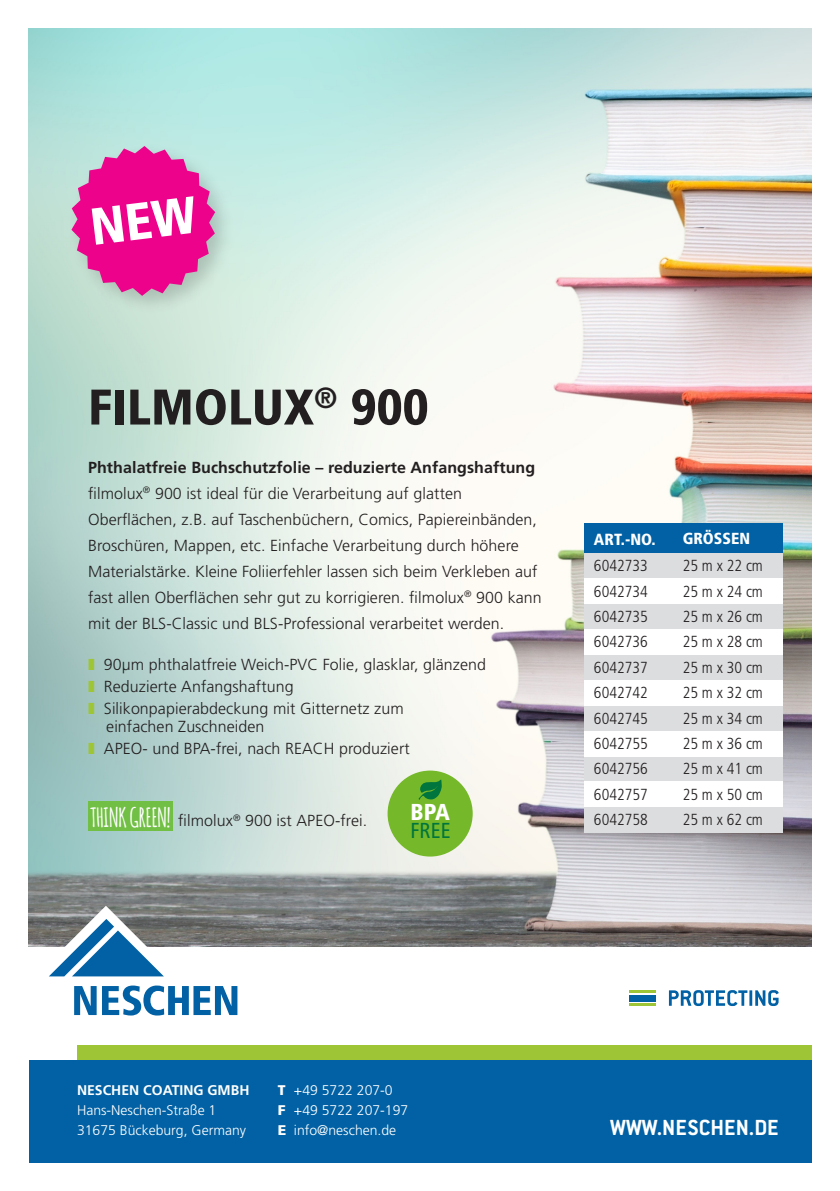
<style>
.page{position:relative;width:840px;height:1191px;background:#fff}
.page>*{position:absolute;margin:0;border:0;box-sizing:border-box;transform-origin:0 0}
.t1{font:900 condensed 50px "Frutiger LT Std";color:#231f20}
.t2{font:700 26px "Amatic";color:#fff}
.t3{font:700 24px "Conduit ITC Std";color:#fff}
.t4{font:900 condensed 23px "Frutiger LT Std";color:#fff}
.t5{font:condensed 21.6px "Frutiger LT Std";color:#00753d}
.t6{font:900 condensed 16.2px "Frutiger LT Std";color:#fff}
.t7{font:300 16px/26px "Frutiger LT Std";letter-spacing:.005em;color:#231f20}
.t8{font:300 condensed 16px "Frutiger LT Std";color:#231f20}
.t9{font:700 16px "Frutiger LT Std";letter-spacing:.005em;color:#231f20}
.t10{font:900 condensed 16px "Frutiger LT Std";color:#fff}
.t11{font:300 14px "Frutiger LT Std";color:#fff}
.t12{font:700 14px "Frutiger LT Std";color:#fff}
.s1{color:#9ec536}
.s2{font-weight:900}
</style>
<div class="page">
<img style="left:28px;top:28px;width:783px;height:919px">
<div style="left:29px;top:1015px;width:782px;height:147px;background:#0161a4"></div>
<div style="left:0;top:947px;width:839px;height:112px;background:#fff"></div>
<div style="left:77px;top:1045px;width:734px;height:14px;background:#9ec536"></div>
<div style="left:67px;top:142px;width:169px;height:175px;background:#231f20;opacity:.2"></div>
<hr style="left:628px;top:990px;width:27px;height:2px;background:#9ec536">
<div style="left:628px;top:995px;width:27px;height:6px;background:#0161a4"></div>
<hr style="left:628px;top:1003px;width:27px;height:3px;background:#9ec536">
<svg style="left:668px;top:990px;width:110px;height:16px"></svg>
<svg style="left:28px;top:905px;width:209px;height:110px"></svg>
<div style="left:584px;top:523px;width:198px;height:30px;background:#0161a4"></div>
<div style="left:584px;top:553px;width:198px;height:26px;background:#dcdddf"></div>
<div style="left:584px;top:756px;width:198px;height:25px;background:#dcdddf"></div>
<div style="left:584px;top:655px;width:198px;height:25px;background:#dcdddf"></div>
<div style="left:584px;top:604px;width:198px;height:25px;background:#dcdddf"></div>
<div style="left:584px;top:807px;width:198px;height:25px;background:#dcdddf"></div>
<div style="left:584px;top:705px;width:198px;height:26px;background:#dcdddf"></div>
<div style="left:584px;top:579px;width:198px;height:25px;background:#fff"></div>
<div style="left:584px;top:781px;width:198px;height:26px;background:#fff"></div>
<div style="left:584px;top:680px;width:198px;height:25px;background:#fff"></div>
<div style="left:584px;top:629px;width:198px;height:26px;background:#fff"></div>
<div style="left:584px;top:731px;width:198px;height:25px;background:#fff"></div>
<div style="left:88px;top:801px;width:84px;height:29px;background:#71bf44"></div>
<div style="left:387px;top:770px;width:85px;height:86px;background:#75b829;border-radius:50%"></div>
<svg style="left:418px;top:779px;width:23px;height:21px"></svg>
<svg style="left:71px;top:146px;width:144px;height:150px;background:#df41a0"></svg>
<p class="t1" style="left:88px;top:377px;width:342px">FILMOLUX<sup>®</sup> 900</p>
<p class="t9" style="left:88px;top:457px;width:448px">Phthalatfreie Buchschutzfolie – reduzierte Anfangshaftung</p>
<p class="t7" style="left:88px;top:480px;width:455px">filmolux<sup>®</sup> 900 ist ideal für die Verarbeitung auf glatten Oberflächen, z.B. auf Taschenbüchern, Comics, Papiereinbänden, Broschüren, Mappen, etc. Einfache Verarbeitung durch höhere Materialstärke. Kleine Foliierfehler lassen sich beim Verkleben auf fast allen Oberflächen sehr gut zu korrigieren. filmolux<sup>®</sup> 900 kann mit der BLS-Classic und BLS-Professional verarbeitet werden.</p>
<p class="t7" style="left:88px;top:651px;width:399px"><span class="s1">❚</span> 90µm phthalatfreie Weich-PVC Folie, glasklar, glänzend</p>
<p class="t7" style="left:88px;top:673px;width:207px"><span class="s1">❚</span> Reduzierte Anfangshaftung</p>
<p class="t7" style="left:88px;top:695px;width:317px"><span class="s1">❚</span> Silikonpapierabdeckung mit Gitternetz zum</p>
<p class="t7" style="left:106px;top:713px;width:160px">einfachen Zuschneiden</p>
<p class="t7" style="left:88px;top:735px;width:323px"><span class="s1">❚</span> APEO- und BPA-frei, nach REACH produziert</p>
<p class="t2" style="left:90px;top:799px;width:82px">THINK GREEN!</p>
<p class="t7" style="left:178px;top:808px;width:190px">filmolux<sup>®</sup> 900 ist APEO-frei.</p>
<h3 class="t4" style="left:410px;top:798px;width:41px">BPA</h3>
<h3 class="t5" style="left:410px;top:818px;width:41px">FREE</h3>
<p class="t6" style="left:593px;top:529px;width:63px">ART.-NO.</p>
<p class="t8" style="left:593px;top:557px;width:55px">6042733</p>
<p class="t10" style="left:682px;top:529px;width:69px">GRÖSSEN</p>
<p class="t8" style="left:682px;top:557px;width:82px">25 m x 22 cm</p>
<p class="t8" style="left:593px;top:582px;width:55px">6042734</p>
<p class="t8" style="left:682px;top:582px;width:82px">25 m x 24 cm</p>
<p class="t8" style="left:593px;top:607px;width:55px">6042735</p>
<p class="t8" style="left:682px;top:607px;width:82px">25 m x 26 cm</p>
<p class="t8" style="left:593px;top:633px;width:55px">6042736</p>
<p class="t8" style="left:682px;top:633px;width:82px">25 m x 28 cm</p>
<p class="t8" style="left:593px;top:658px;width:55px">6042737</p>
<p class="t8" style="left:682px;top:658px;width:82px">25 m x 30 cm</p>
<p class="t8" style="left:593px;top:683px;width:55px">6042742</p>
<p class="t8" style="left:682px;top:683px;width:82px">25 m x 32 cm</p>
<p class="t8" style="left:593px;top:709px;width:55px">6042745</p>
<p class="t8" style="left:682px;top:709px;width:82px">25 m x 34 cm</p>
<p class="t8" style="left:593px;top:734px;width:55px">6042755</p>
<p class="t8" style="left:682px;top:734px;width:82px">25 m x 36 cm</p>
<p class="t8" style="left:593px;top:759px;width:55px">6042756</p>
<p class="t8" style="left:682px;top:759px;width:82px">25 m x 41 cm</p>
<p class="t8" style="left:593px;top:785px;width:55px">6042757</p>
<p class="t8" style="left:682px;top:785px;width:82px">25 m x 50 cm</p>
<p class="t8" style="left:593px;top:810px;width:55px">6042758</p>
<p class="t8" style="left:682px;top:810px;width:82px">25 m x 62 cm</p>
<p class="t12" style="left:77px;top:1081px;width:174px">NESCHEN COATING GMBH</p>
<p class="t11" style="left:77px;top:1102px;width:141px">Hans-Neschen-Straße 1</p>
<p class="t11" style="left:77px;top:1122px;width:170px">31675 Bückeburg, Germany</p>
<p class="t3" style="left:610px;top:1113px;width:170px">WWW.NESCHEN.DE</p>
<p class="t11" style="left:278px;top:1082px;width:116px"><span class="s2">T</span> +49 5722 207-0</p>
<p class="t11" style="left:278px;top:1102px;width:132px"><span class="s2">F</span> +49 5722 207-197</p>
<p class="t11" style="left:278px;top:1122px;width:120px"><span class="s2">E</span> info@neschen.de</p>
</div>
